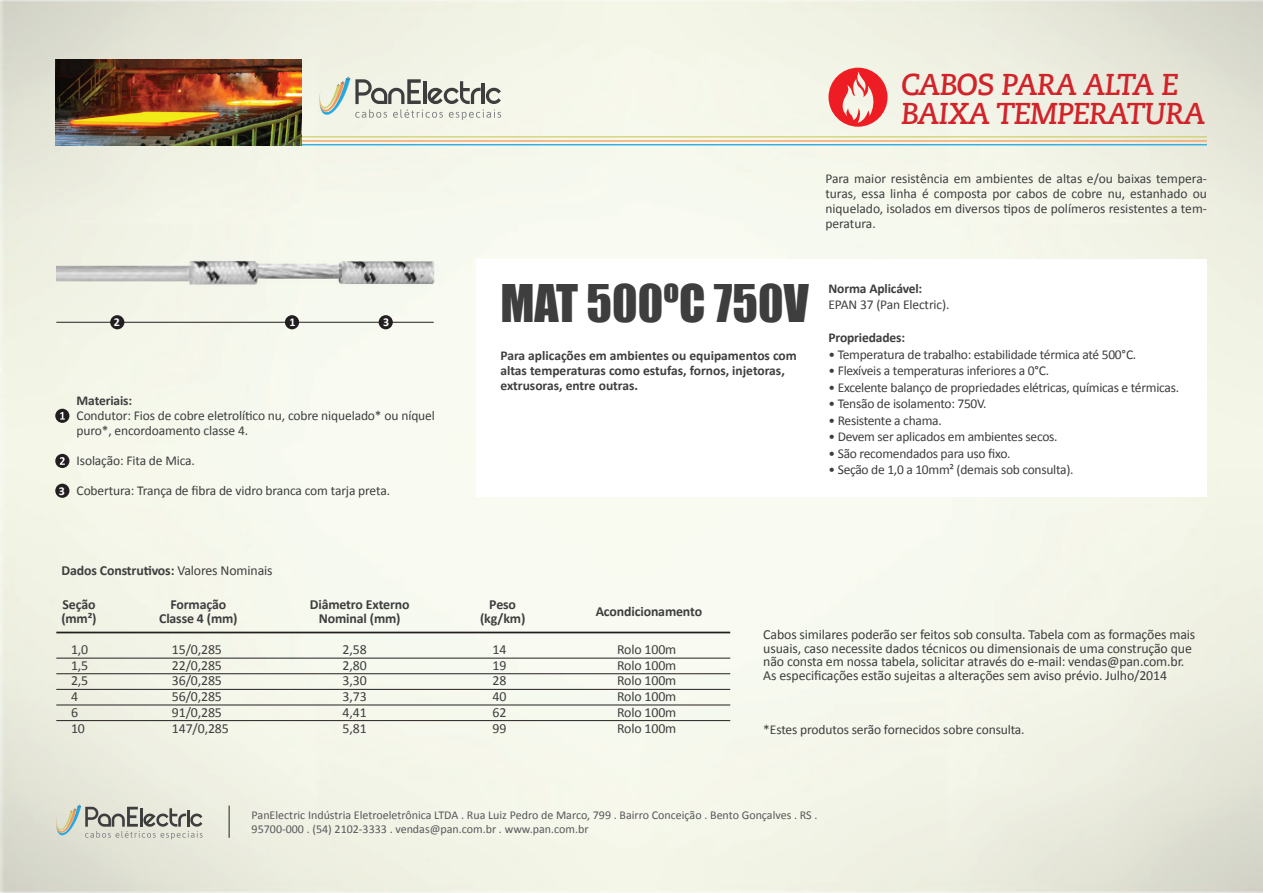
<style>
.page{position:relative;width:1263px;height:893px;background:#fff}
.page>*{position:absolute;margin:0;border:0;box-sizing:border-box;transform-origin:0 0}
.t1{font:47.7px "Impact";color:#3e3e3f}
.t2{font:italic 700 30px/28.5px "Caecilia LT Std";letter-spacing:-.03em;color:#d1232a}
.t3{font:13.8px/15.8px "Calibri";letter-spacing:-.01em;color:#3e3e3f}
.t4{font:700 13.8px/13.8px "Calibri";letter-spacing:-.01em;color:#3e3e3f;text-align:center}
.t5{font:13.5px/15px "Calibri";letter-spacing:-.02em;color:#3e3e3f;text-align:justify}
.t6{font:700 13.5px/15px "Calibri";color:#3e3e3f}
.t7{font:12px/14.4px "Calibri";color:#57585a}
.t8{font:700 12px "Calibri";color:#fff}
.s1{font-weight:700;font-size:12px;color:#fff}
.s2{font-weight:400}
</style>
<div class="page">
<img style="left:0;top:0;width:1263px;height:893px">
<hr style="left:196px;top:144px;width:1011px;height:1px;background:#24a9de">
<hr style="left:197px;top:136px;width:1010px;height:1px;background:#cbce6b">
<hr style="left:197px;top:140px;width:1010px;height:2px;background:#f59657">
<hr style="left:229px;top:805px;width:1px;height:33px;background:#231f20">
<div style="left:476px;top:259px;width:731px;height:238px;background:#fff"></div>
<svg style="left:318px;top:76px;width:183px;height:44px;background:#cccfc5"></svg>
<svg style="left:55px;top:804px;width:148px;height:35px;background:#c2c4b9"></svg>
<img style="left:55px;top:60px;width:247px;height:85px">
<svg style="left:828px;top:68px;width:59px;height:59px;background:#ef7d7b"></svg>
<hr style="left:56px;top:322px;width:378px;height:1px;background:#231f20">
<div style="left:379px;top:315px;width:14px;height:14px;background:#231f20;border-radius:50%"></div>
<div style="left:285px;top:315px;width:14px;height:14px;background:#231f20;border-radius:50%"></div>
<div style="left:110px;top:315px;width:14px;height:14px;background:#231f20;border-radius:50%"></div>
<img style="left:56px;top:249px;width:405px;height:48px">
<div style="left:55px;top:409px;width:14px;height:14px;background:#231f20;border-radius:50%"></div>
<svg style="left:60px;top:412px;width:5px;height:8px"></svg>
<div style="left:55px;top:454px;width:14px;height:14px;background:#231f20;border-radius:50%"></div>
<svg style="left:60px;top:457px;width:5px;height:8px"></svg>
<div style="left:55px;top:484px;width:14px;height:14px;background:#231f20;border-radius:50%"></div>
<hr style="left:56px;top:632px;width:674px;height:1px;background:#231f20">
<hr style="left:56px;top:658px;width:674px;height:1px;background:#231f20">
<hr style="left:56px;top:673px;width:674px;height:1px;background:#231f20">
<hr style="left:56px;top:689px;width:674px;height:1px;background:#231f20">
<hr style="left:56px;top:705px;width:674px;height:1px;background:#231f20">
<hr style="left:56px;top:720px;width:674px;height:1px;background:#231f20">
<h2 class="t2" style="left:901px;top:71px;width:306px">CABOS PARA ALTA E<br>BAIXA TEMPERATURA</h2>
<p class="t8" style="left:114px;top:315px;width:8px">2</p>
<p class="t8" style="left:289px;top:315px;width:8px">1</p>
<p class="t8" style="left:383px;top:315px;width:8px">3</p>
<p class="t6" style="left:77px;top:392px;width:57px">Materiais:</p>
<p class="t5" style="left:77px;top:407px;width:360px">Condutor: Fios de cobre eletrolítico nu, cobre niquelado* ou níquel puro*, encordoamento classe 4.</p>
<p class="t5" style="left:77px;top:452px;width:120px">Isolação: Fita de Mica.</p>
<p class="t5" style="left:59px;top:482px;width:333px"><span class="s1">3</span> Cobertura: Trança de fibra de vidro branca com tarja preta.</p>
<p class="t4" style="left:62px;top:563px;width:213px">Dados Construtivos: <span class="s2">Valores Nominais</span></p>
<p class="t4" style="left:61px;top:597px;width:37px;text-align:left">Seção (mm²)</p>
<p class="t3" style="left:71px;top:641px;width:19px">1,0<br>1,5<br>2,5<br>4<br>6<br>10</p>
<p class="t4" style="left:159px;top:597px;width:80px">Formação<br>Classe 4 (mm)</p>
<p class="t3" style="left:172px;top:641px;width:58px">15/0,285<br>22/0,285<br>36/0,285<br>56/0,285<br>91/0,285<br>147/0,285</p>
<p class="t4" style="left:310px;top:597px;width:101px">Diâmetro Externo<br>Nominal (mm)</p>
<p class="t3" style="left:343px;top:641px;width:26px;text-align:justify">2,58<br>2,80<br>3,30<br>3,73<br>4,41<br>5,81</p>
<p class="t5" style="left:825px;top:170px;width:383px">Para maior resistência em ambientes de altas e/ou baixas tempera&shy;turas, essa linha é composta por cabos de cobre nu, estanhado ou niquelado, isolados em diversos tipos de polímeros resistentes a tem&shy;peratura.</p>
<h1 class="t1" style="left:500px;top:266px;width:310px">MAT 500ºC 750V</h1>
<p class="t6" style="left:500px;top:347px;width:298px">Para aplicações em ambientes ou equipamentos com altas temperaturas como estufas, fornos, injetoras, extrusoras, entre outras.</p>
<p class="t6" style="left:828px;top:280px;width:95px">Norma Aplicável:</p>
<p class="t5" style="left:828px;top:297px;width:122px">EPAN 37 (Pan Electric).</p>
<p class="t6" style="left:828px;top:330px;width:78px">Propriedades:</p>
<p class="t5" style="left:828px;top:346px;width:309px">• Temperatura de trabalho: estabilidade térmica até 500°C.</p>
<p class="t5" style="left:828px;top:363px;width:222px">• Flexíveis a temperaturas inferiores a 0°C.</p>
<p class="t5" style="left:828px;top:379px;width:352px">• Excelente balanço de propriedades elétricas, químicas e térmicas.</p>
<p class="t5" style="left:828px;top:396px;width:160px">• Tensão de isolamento: 750V.</p>
<p class="t5" style="left:828px;top:412px;width:115px">• Resistente a chama.</p>
<p class="t5" style="left:828px;top:429px;width:231px">• Devem ser aplicados em ambientes secos.</p>
<p class="t5" style="left:828px;top:445px;width:184px">• São recomendados para uso fixo.</p>
<p class="t5" style="left:828px;top:462px;width:247px">• Seção de 1,0 a 10mm² (demais sob consulta).</p>
<p class="t4" style="left:480px;top:597px;width:47px">Peso (kg/km)</p>
<p class="t3" style="left:492px;top:641px;width:15px;text-align:justify">14<br>19<br>28<br>40<br>62<br>99</p>
<p class="t4" style="left:596px;top:603px;width:108px">Acondicionamento</p>
<p class="t3" style="left:617px;top:641px;width:61px;text-align:justify">Rolo 100m Rolo 100m Rolo 100m Rolo 100m Rolo 100m Rolo 100m</p>
<p class="t3" style="left:763px;top:626px;width:433px;line-height:13.8px">Cabos similares poderão ser feitos sob consulta. Tabela com as formações mais usuais, caso necessite dados técnicos ou dimensionais de uma construção que não consta em nossa tabela, solicitar através do e-mail: vendas@pan.com.br.<br>As especificações estão sujeitas a alterações sem aviso prévio. Julho/2014</p>
<p class="t5" style="left:763px;top:721px;width:263px">*Estes produtos serão fornecidos sobre consulta.</p>
<p class="t7" style="left:252px;top:807px;width:567px">PanElectric Indústria Eletroeletrônica LTDA . Rua Luiz Pedro de Marco, 799 . Bairro Conceição . Bento Gonçalves . RS .<br>95700-000 . (54) 2102-3333 . vendas@pan.com.br . www.pan.com.br</p>
</div>
